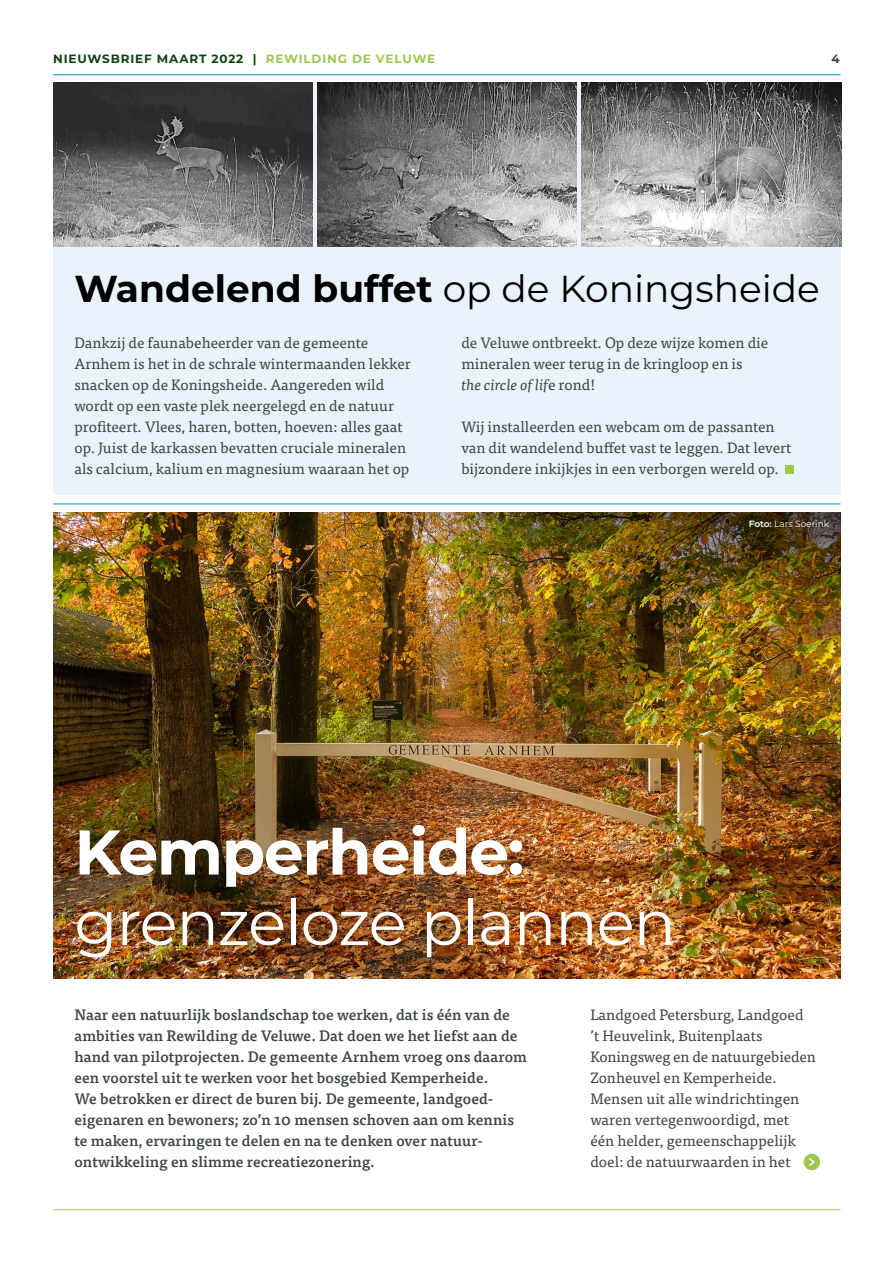
<style>
.page{position:relative;width:893px;height:1263px;background:#fff}
.page>*{position:absolute;margin:0;border:0;box-sizing:border-box;transform-origin:0 0}
.t1{font:63px "Montserrat";letter-spacing:-.02em;color:#fff}
.t2{font:700 63px "Montserrat";letter-spacing:-.02em;color:#fff}
.t3{font:37.5px "Montserrat";color:#000}
.t4{font:15px/21px "Tisa Pro";color:#3d4548}
.t5{font:500 15px/21px "Tisa Pro";letter-spacing:.005em;color:#3d4548}
.t6{font:500 15px "Tisa Pro";color:#fff}
.t7{font:700 12px "Montserrat";letter-spacing:.07em;color:#0f4310}
.t8{font:700 12px "Montserrat";color:#3d4548}
.t9{font:9px "Montserrat";color:#fff}
.s1{color:#9fc750}
.s2{font-weight:700}
.s3{font-style:italic}
.s4{font-weight:600}
</style>
<div class="page">
<div style="left:53px;top:83px;width:787px;height:412px;background:#eaf3fc"></div>
<img style="left:582px;top:83px;width:259px;height:163px">
<img style="left:53px;top:83px;width:260px;height:163px">
<img style="left:317px;top:83px;width:259px;height:163px">
<hr style="left:53px;top:1209px;width:787px;height:1px;background:#9fc750">
<hr style="left:53px;top:74px;width:787px;height:1px;background:#008bd2">
<hr style="left:53px;top:504px;width:787px;height:1px;background:#008bd2">
<div style="left:785px;top:465px;width:8px;height:9px;background:#9fc750"></div>
<img style="left:53px;top:512px;width:787px;height:466px">
<div style="left:804px;top:1154px;width:16px;height:16px;background:#9fc750;border-radius:50%"></div>
<p class="t7" style="left:53px;top:50px;width:384px">NIEUWSBRIEF MAART 2022 | <span class="s1">REWILDING DE VELUWE</span></p>
<p class="t8" style="left:831px;top:50px;width:10px">4</p>
<h2 class="t3" style="left:74px;top:263px;width:747px"><span class="s2">Wandelend buffet</span> op de Koningsheide</h2>
<p class="t4" style="left:74px;top:331px;width:338px">Dankzij de faunabeheerder van de gemeente Arnhem is het in de schrale wintermaanden lekker snacken op de Koningsheide. Aangereden wild wordt op een vaste plek neergelegd en de natuur profiteert. Vlees, haren, botten, hoeven: alles gaat op. Juist de karkassen bevatten cruciale mineralen als calcium, kalium en magnesium waaraan het op</p>
<p class="t4" style="left:461px;top:331px;width:308px">de Veluwe ontbreekt. Op deze wijze komen die mineralen weer terug in de kringloop en is<br><span class="s3">the circle of lif</span>e rond!</p>
<p class="t4" style="left:461px;top:415px;width:332px">Wij installeerden een webcam om de passanten van dit wandelend buffet vast te leggen. Dat levert bijzondere inkijkjes in een verborgen wereld op.</p>
<p class="t9" style="left:749px;top:517px;width:82px"><span class="s4">Foto:</span> Lars Soerink</p>
<h1 class="t2" style="left:74px;top:807px;width:451px">Kemperheide:</h1>
<h1 class="t1" style="left:74px;top:879px;width:603px">grenzeloze plannen</h1>
<p class="t5" style="left:74px;top:1003px;width:454px">Naar een natuurlijk boslandschap toe werken, dat is één van de ambities van Rewilding de Veluwe. Dat doen we het liefst aan de hand van pilotprojecten. De gemeente Arnhem vroeg ons daarom een voorstel uit te werken voor het bosgebied Kemperheide.<br>We betrokken er direct de buren bij. De gemeente, landgoed&shy;eigenaren en bewoners; zo’n 10 mensen schoven aan om kennis te maken, ervaringen te delen en na te denken over natuur&shy;ontwikkeling en slimme recreatiezonering.</p>
<p class="t4" style="left:590px;top:1003px;width:227px">Landgoed Petersburg, Landgoed ’t Heuvelink, Buitenplaats<br>Koningsweg en de natuurgebieden<br>Zonheuvel en Kemperheide.<br>Mensen uit alle windrichtingen waren vertegenwoordigd, met één helder, gemeenschappelijk doel: de natuurwaarden in het</p>
<p class="t6" style="left:807px;top:1149px;width:10px">&gt;</p>
</div>
